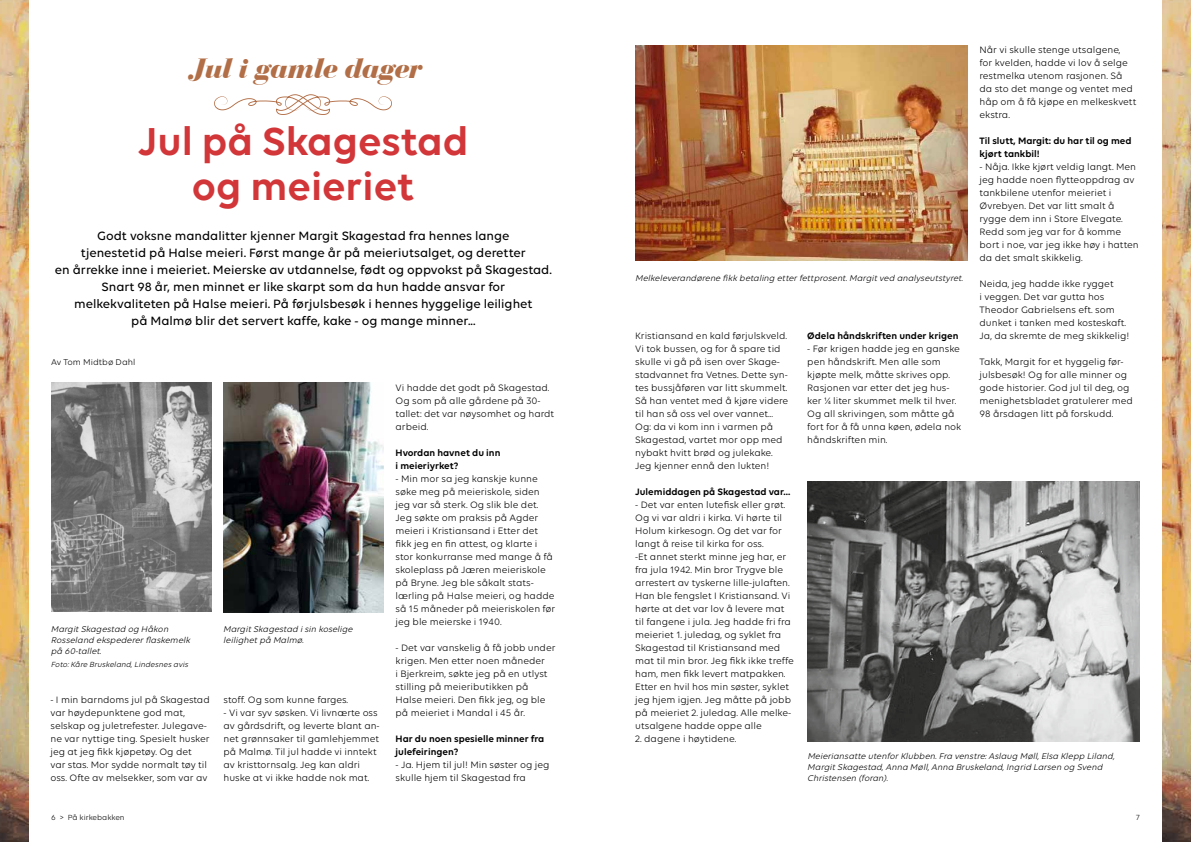
<style>
.page{position:relative;width:1191px;height:842px;background:#fff}
.page>*{position:absolute;margin:0;border:0;box-sizing:border-box;transform-origin:0 0}
.t1{font:600 42px/45px "Volte";color:#d23639;text-align:center}
.t2{font:italic 700 29px "Bedini";color:#b26e46}
.t3{font:500 13px/17px "Volte";color:#000;text-align:center}
.t4{font:10px/13px "Volte";color:#000}
.t5{font:600 10px/13px "Volte";color:#000}
.t6{font:italic 9px/11px "Volte";color:#000}
.t7{font:9px "Volte";color:#000}
.t8{font:italic 8px "Volte";color:#000}
.t9{font:8px "Volte";color:#000}
</style>
<div class="page">
<img style="left:51px;top:383px;width:160px;height:229px">
<img style="left:223px;top:383px;width:160px;height:229px">
<img style="left:635px;top:45px;width:332px;height:216px">
<img style="left:807px;top:482px;width:333px;height:260px">
<svg style="left:214px;top:94px;width:178px;height:21px"></svg>
<img style="left:1162px;top:0;width:29px;height:842px">
<img style="left:0;top:0;width:28px;height:842px">
<h2 class="t2" style="left:190px;top:51px;width:233px">Jul i gamle dager</h2>
<h1 class="t1" style="left:138px;top:118px;width:332px">Jul på Skagestad og meieriet</h1>
<p class="t3" style="left:55px;top:227px;width:498px">Godt voksne mandalitter kjenner Margit Skagestad fra hennes lange<br>tjenestetid på Halse meieri. Først mange år på meieriutsalget, og deretter<br>en årrekke inne i meieriet. Meierske av utdannelse, født og oppvokst på Skagestad.<br>Snart 98 år, men minnet er like skarpt som da hun hadde ansvar for melkekvaliteten på Halse meieri. På førjulsbesøk i hennes hyggelige leilighet<br>på Malmø blir det servert kaffe, kake - og mange minner...</p>
<p class="t7" style="left:51px;top:357px;width:86px">Av Tom Midtbø Dahl</p>
<p class="t6" style="left:51px;top:623px;width:143px">MargitSkagestad og Håkon<br>Rosseland ekspedererflaskemelk på 60-tallet.</p>
<p class="t8" style="left:51px;top:660px;width:140px">Foto:Kåre Bruskeland,Lindesnes avis</p>
<p class="t6" style="left:223px;top:623px;width:133px">MargitSkagestad isin koselige leilighetpå Malmø.</p>
<p class="t4" style="left:50px;top:693px;width:161px">- I min barndoms jul på Skagestad var høydepunktene god mat, selskap og juletrefester. Julegave&shy;ne var nyttige ting. Spesielt husker jeg at jeg fikk kjøpetøy. Og det<br>var stas. Mor sydde normalt tøy til oss. Ofte av melsekker, som var av</p>
<p class="t4" style="left:224px;top:693px;width:126px">stoff. Og som kunne farges.</p>
<p class="t4" style="left:224px;top:706px;width:158px">- Vi var syv søsken. Vi livnærte oss av gårdsdrift, og leverte blant an&shy;net grønnsaker til gamlehjemmet på Malmø. Til jul hadde vi inntekt av kristtornsalg. Jeg kan aldri huske at vi ikke hadde nok mat.</p>
<p class="t4" style="left:395px;top:381px;width:160px">Vi hadde det godt på Skagestad.<br>Og som på alle gårdene på 30- tallet: det var nøysomhet og hardt arbeid.</p>
<p class="t5" style="left:395px;top:446px;width:106px">Hvordan havnet du inn i meieriyrket?</p>
<p class="t4" style="left:395px;top:472px;width:161px">- Min mor sa jeg kanskje kunne søke meg på meieriskole, siden jeg var så sterk. Og slik ble det.<br>Jeg søkte om praksis på Agder meieri i Kristiansand i Etter det fikk jeg en fin attest, og klarte i stor konkurranse med mange å få skoleplass på Jæren meieriskole på Bryne. Jeg ble såkalt stats&shy;lærling på Halse meieri, og hadde så 15 måneder på meieriskolen før jeg ble meierske i 1940.</p>
<p class="t4" style="left:395px;top:641px;width:161px">- Det var vanskelig å få jobb under krigen. Men etter noen måneder<br>i Bjerkreim, søkte jeg på en utlyst stilling på meieributikken på<br>Halse meieri. Den fikk jeg, og ble på meieriet i Mandal i 45 år.</p>
<p class="t5" style="left:395px;top:732px;width:150px">Har du noen spesielle minner fra julefeiringen?</p>
<p class="t4" style="left:395px;top:758px;width:155px">- Ja. Hjem til jul! Min søster og jeg skulle hjem til Skagestad fra</p>
<p class="t6" style="left:635px;top:272px;width:331px">Melkeleverandørene fikk betaling etterfettprosent.Margitved analyseutstyret.</p>
<p class="t4" style="left:635px;top:329px;width:155px">Kristiansand en kald førjulskveld.<br>Vi tok bussen, og for å spare tid skulle vi gå på isen over Skage&shy;stadvannet fra Vetnes. Dette syn&shy;tes bussjåføren var litt skummelt.<br>Så han ventet med å kjøre videre til han så oss vel over vannet...<br>Og: da vi kom inn i varmen på<br>Skagestad, vartet mor opp med nybakt hvitt brød og julekake.<br>Jeg kjenner ennå den lukten!</p>
<p class="t5" style="left:635px;top:485px;width:157px">Julemiddagen på Skagestad var...</p>
<p class="t4" style="left:635px;top:498px;width:160px">- Det var enten lutefisk eller grøt.<br>Og vi var aldri i kirka. Vi hørte til Holum kirkesogn. Og det var for langt å reise til kirka for oss.<br>-Et annet sterkt minne jeg har, er fra jula 1942. Min bror Trygve ble arrestert av tyskerne lille-julaften.<br>Han ble fengslet I Kristiansand. Vi hørte at det var lov å levere mat til fangene i jula. Jeg hadde fri fra meieriet 1. juledag, og syklet fra Skagestad til Kristiansand med mat til min bror. Jeg fikk ikke treffe ham, men fikk levert matpakken.<br>Etter en hvil hos min søster, syklet jeg hjem igjen. Jeg måtte på jobb på meieriet 2. juledag. Alle melke&shy;utsalgene hadde oppe alle</p>
<p class="t4" style="left:635px;top:732px;width:103px">2. dagene i høytidene.</p>
<p class="t5" style="left:807px;top:329px;width:153px">Ødela håndskriften under krigen</p>
<p class="t4" style="left:807px;top:342px;width:156px">- Før krigen hadde jeg en ganske pen håndskrift. Men alle som kjøpte melk, måtte skrives opp.<br>Rasjonen var etter det jeg hus&shy;ker ¼ liter skummet melk til hver.<br>Og all skrivingen, som måtte gå fort for å få unna køen, ødela nok håndskriften min.</p>
<p class="t4" style="left:979px;top:43px;width:158px">Når vi skulle stenge utsalgene,<br>for kvelden, hadde vi lov å selge restmelka utenom rasjonen. Så da sto det mange og ventet med håp om å få kjøpe en melkeskvett ekstra.</p>
<p class="t5" style="left:979px;top:134px;width:153px">Til slutt, Margit: du har til og med kjørt tankbil!</p>
<p class="t4" style="left:979px;top:160px;width:161px">- Nåja. Ikke kjørt veldig langt. Men jeg hadde noen flytteoppdrag av tankbilene utenfor meieriet i<br>Øvrebyen. Det var litt smalt å rygge dem inn i Store Elvegate.<br>Redd som jeg var for å komme bort i noe, var jeg ikke høy i hatten da det smalt skikkelig.</p>
<p class="t4" style="left:979px;top:277px;width:151px">Neida, jeg hadde ikke rygget<br>i veggen. Det var gutta hos<br>Theodor Gabrielsens eft. som dunket i tanken med kosteskaft.<br>Ja, da skremte de meg skikkelig!</p>
<p class="t4" style="left:979px;top:355px;width:155px">Takk, Margit for et hyggelig før&shy;julsbesøk! Og for alle minner og gode historier. God jul til deg, og menighetsbladet gratulerer med<br>98 årsdagen litt på forskudd.</p>
<p class="t6" style="left:807px;top:750px;width:311px">Meieriansatte utenforKlubben.Fra venstre:Aslaug Møll,Elsa Klepp Liland,<br>MargitSkagestad,Anna Møll,Anna Bruskeland,Ingrid Larsen og Svend<br>Christensen (foran).</p>
<p class="t9" style="left:51px;top:813px;width:75px">6 &gt; På kirkebakken</p>
<p class="t9" style="left:1136px;top:813px;width:5px">7</p>
</div>
